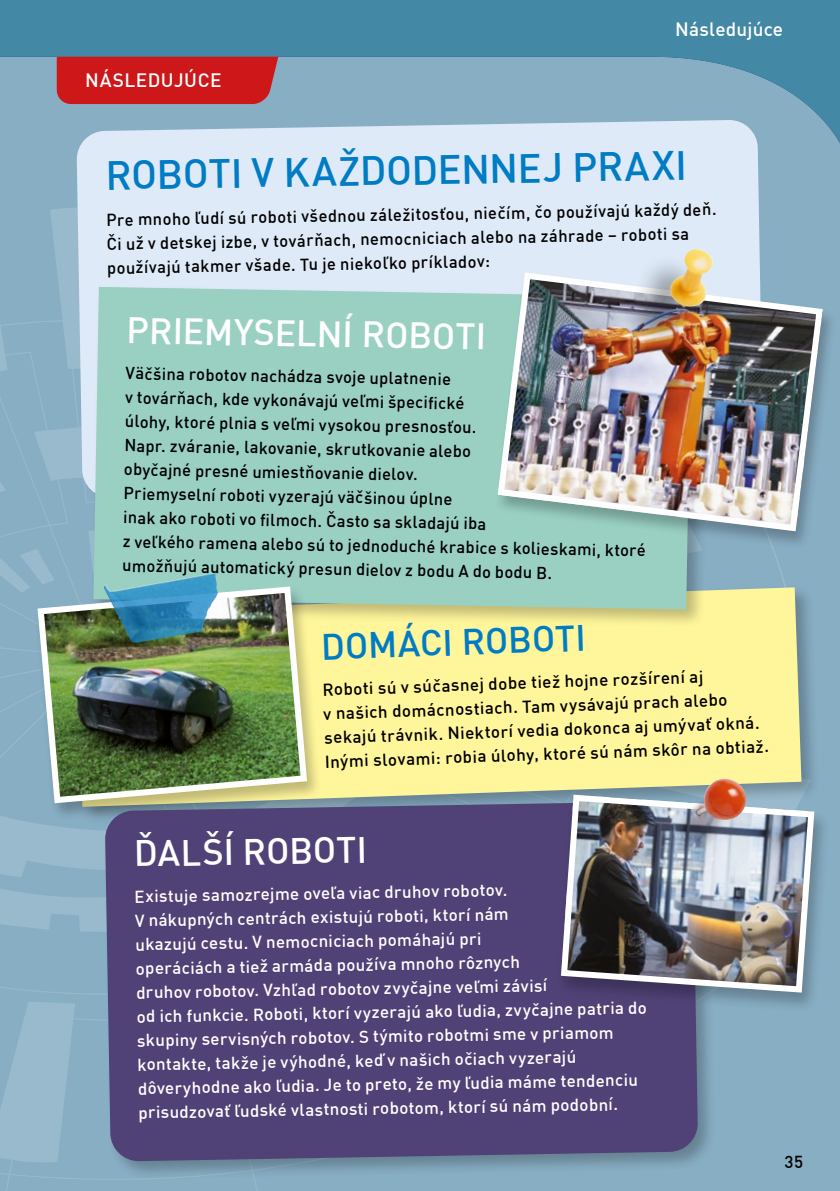
<style>
.page{position:relative;width:840px;height:1191px;background:#fff}
.page>*{position:absolute;margin:0;border:0;box-sizing:border-box;transform-origin:0 0}
.t1{font:500 40px "FF Din Pro";color:#007cc5}
.t2{font:500 36px "FF Din Pro";color:#fff}
.t3{font:500 36px "FF Din Pro";color:#007cc5}
.t4{font:500 19px "FF Din Pro";letter-spacing:.015em;color:#fff}
.t5{font:500 17px/24px "FF Din Pro";color:#000}
.t6{font:500 17px/24px "FF Din Pro";color:#fff}
</style>
<div class="page">
<div style="left:0;top:0;width:839px;height:1191px;background:#88aec4"></div>
<svg style="left:0;top:816px;width:102px;height:47px;background:#97b8cb"></svg>
<svg style="left:0;top:863px;width:102px;height:69px"></svg>
<svg style="left:0;top:1002px;width:75px;height:163px"></svg>
<svg style="left:34px;top:425px;width:42px;height:56px"></svg>
<svg style="left:0;top:482px;width:5px;height:10px"></svg>
<svg style="left:0;top:648px;width:33px;height:109px"></svg>
<svg style="left:0;top:549px;width:54px;height:43px"></svg>
<svg style="left:50px;top:208px;width:26px;height:161px"></svg>
<svg style="left:0;top:324px;width:8px;height:47px"></svg>
<div style="left:72px;top:584px;width:748px;height:241px;background:#000;opacity:.25"></div>
<div style="left:321px;top:587px;width:480px;height:211px;background:#fff69b"></div>
<svg style="left:0;top:0;width:839px;height:142px"></svg>
<div style="left:76px;top:120px;width:687px;height:377px;background:#dfeaf8"></div>
<div style="left:90px;top:284px;width:620px;height:344px;background:#000;opacity:.25"></div>
<div style="left:93px;top:287px;width:598px;height:322px;background:#99d0c2"></div>
<div style="left:102px;top:798px;width:614px;height:382px;background:#000;opacity:.25"></div>
<div style="left:105px;top:801px;width:592px;height:360px;background:#504276"></div>
<div style="left:493px;top:272px;width:344px;height:278px;background:#000;opacity:.25"></div>
<img style="left:494px;top:269px;width:331px;height:265px">
<div style="left:620px;top:253px;width:83px;height:99px;background:#000;opacity:.4"></div>
<img style="left:668px;top:249px;width:45px;height:59px">
<div style="left:33px;top:586px;width:288px;height:235px;background:#000;opacity:.25"></div>
<img style="left:34px;top:583px;width:276px;height:223px">
<div style="left:555px;top:793px;width:275px;height:220px;background:#000;opacity:.25"></div>
<img style="left:557px;top:791px;width:260px;height:204px">
<img style="left:167px;top:573px;width:47px;height:8px">
<img style="left:667px;top:765px;width:94px;height:89px">
<img style="left:696px;top:778px;width:52px;height:42px">
<p class="t4" style="left:85px;top:65px;width:138px">NÁSLEDUJÚCE</p>
<p class="t4" style="left:675px;top:13px;width:109px">Následujúce</p>
<h1 class="t1" style="left:105px;top:143px;width:582px;rotate:-1deg">ROBOTI V KAŽDODENNEJ PRAXI</h1>
<p class="t5" style="left:106px;top:206px;width:611px;rotate:-1deg">Pre mnoho ľudí sú roboti všednou záležitosťou, niečím, čo používajú každý deň.<br>Či už v detskej izbe, v továrňach, nemocniciach alebo na záhrade – roboti sa používajú takmer všade. Tu je niekoľko príkladov:</p>
<h2 class="t2" style="left:127px;top:301px;width:361px;rotate:1deg">PRIEMYSELNÍ ROBOTI</h2>
<p class="t5" style="left:126px;top:359px;width:524px;rotate:1deg">Väčšina robotov nachádza svoje uplatnenie<br>v továrňach, kde vykonávajú veľmi špecifi cké<br>úlohy, ktoré plnia s veľmi vysokou presnosťou.<br>Napr. zváranie, lakovanie, skrutkovanie alebo<br>obyčajné presné umiestňovanie dielov.<br>Priemyselní roboti vyzerajú väčšinou úplne<br>inak ako roboti vo fi lmoch. Často sa skladajú iba<br>z veľkého ramena alebo sú to jednoduché krabice s kolieskami, ktoré umožňujú automatický presun dielov z bodu A do bodu B.</p>
<h2 class="t3" style="left:320px;top:617px;width:266px;rotate:-2deg">DOMÁCI ROBOTI</h2>
<p class="t5" style="left:322px;top:675px;width:445px;rotate:-2deg">Roboti sú v súčasnej dobe tiež hojne rozšírení aj<br>v našich domácnostiach. Tam vysávajú prach alebo sekajú trávnik. Niektorí vedia dokonca aj umývať okná.<br>Inými slovami: robia úlohy, ktoré sú nám skôr na obtiaž.</p>
<h2 class="t2" style="left:133px;top:824px;width:235px;rotate:-1deg">ĎALŠÍ ROBOTI</h2>
<p class="t6" style="left:134px;top:882px;width:511px;rotate:-1deg">Existuje samozrejme oveľa viac druhov robotov.<br>V nákupných centrách existujú roboti, ktorí nám<br>ukazujú cestu. V nemocniciach pomáhajú pri<br>operáciách a tiež armáda používa mnoho rôznych<br>druhov robotov. Vzhľad robotov zvyčajne veľmi závisí<br>od ich funkcie. Roboti, ktorí vyzerajú ako ľudia, zvyčajne patria do skupiny servisných robotov. S týmito robotmi sme v priamom kontakte, takže je výhodné, keď v našich očiach vyzerajú dôveryhodne ako ľudia. Je to preto, že my ľudia máme tendenciu prisudzovať ľudské vlastnosti robotom, ktorí sú nám podobní.</p>
<p class="t5" style="left:784px;top:1148px;width:20px">35</p>
</div>
